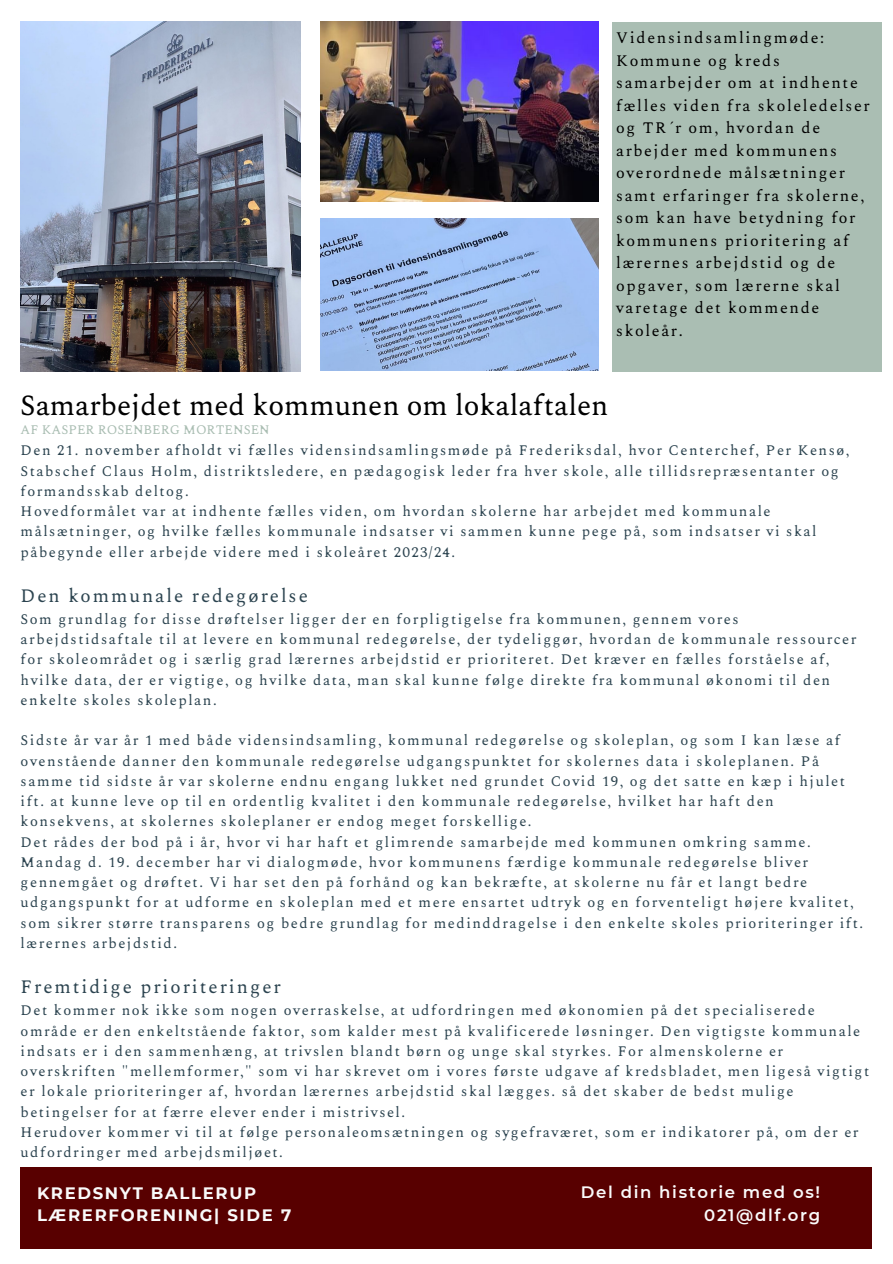
<style>
.page{position:relative;width:893px;height:1264px;background:#fff}
.page>*{position:absolute;margin:0;border:0;box-sizing:border-box;transform-origin:0 0}
.t1{font:30px "Karoll Round";color:#000}
.t2{font:19.5px "Karoll Round";letter-spacing:.1em;color:#2c4450}
.t3{font:16.5px/22.5px "Karoll Round";letter-spacing:.1em;color:#000}
.t4{font:700 16.5px/22.5px "Montserrat";letter-spacing:.1em;color:#fafafa}
.t5{font:600 16.5px/22.5px "Montserrat";letter-spacing:.1em;color:#fafafa;text-align:right}
.t6{font:15px/20.2px "Karoll Round";letter-spacing:.1em;color:#2c4450}
.t7{font:13.5px "Karoll Round";color:#aabeb3}
</style>
<div class="page">
<div style="left:20px;top:1167px;width:851px;height:81px;background:#580000"></div>
<img style="left:320px;top:218px;width:278px;height:153px">
<img style="left:20px;top:22px;width:280px;height:349px">
<img style="left:320px;top:22px;width:278px;height:180px">
<div style="left:611px;top:22px;width:270px;height:349px;background:#aabeb3"></div>
<p class="t3" style="left:616px;top:26px;width:255px">Vidensindsamlingmøde:<br>Kommune og kreds samarbejder om at indhente fælles viden fra skoleledelser og TR´r om, hvordan de arbejder med kommunens overordnede målsætninger samt erfaringer fra skolerne, som kan have betydning for kommunens prioritering af lærernes arbejdstid og de opgaver, som lærerne skal varetage det kommende skoleår.</p>
<h1 class="t1" style="left:20px;top:386px;width:589px">Samarbejdet med kommunen om lokalaftalen</h1>
<p class="t7" style="left:21px;top:421px;width:251px">AF KASPER ROSENBERG MORTENSEN</p>
<p class="t6" style="left:21px;top:440px;width:830px">Den 21. november afholdt vi fælles vidensindsamlingsmøde på Frederiksdal, hvor Centerchef, Per Kensø, Stabschef Claus Holm, distriktsledere, en pædagogisk leder fra hver skole, alle tillidsrepræsentanter og formandsskab deltog.<br>Hovedformålet var at indhente fælles viden, om hvordan skolerne har arbejdet med kommunale målsætninger, og hvilke fælles kommunale indsatser vi sammen kunne pege på, som indsatser vi skal påbegynde eller arbejde videre med i skoleåret 2023/24.</p>
<h2 class="t2" style="left:21px;top:583px;width:289px">Den kommunale redegørelse</h2>
<p class="t6" style="left:21px;top:609px;width:837px">Som grundlag for disse drøftelser ligger der en forpligtigelse fra kommunen, gennem vores arbejdstidsaftale til at levere en kommunal redegørelse, der tydeliggør, hvordan de kommunale ressourcer for skoleområdet og i særlig grad lærernes arbejdstid er prioriteret. Det kræver en fælles forståelse af, hvilke data, der er vigtige, og hvilke data, man skal kunne følge direkte fra kommunal økonomi til den enkelte skoles skoleplan.</p>
<p class="t6" style="left:21px;top:730px;width:844px">Sidste år var år 1 med både vidensindsamling, kommunal redegørelse og skoleplan, og som I kan læse af ovenstående danner den kommunale redegørelse udgangspunktet for skolernes data i skoleplanen. På samme tid sidste år var skolerne endnu engang lukket ned grundet Covid 19, og det satte en kæp i hjulet ift. at kunne leve op til en ordentlig kvalitet i den kommunale redegørelse, hvilket har haft den konsekvens, at skolernes skoleplaner er endog meget forskellige.<br>Det rådes der bod på i år, hvor vi har haft et glimrende samarbejde med kommunen omkring samme.<br>Mandag d. 19. december har vi dialogmøde, hvor kommunens færdige kommunale redegørelse bliver gennemgået og drøftet. Vi har set den på forhånd og kan bekræfte, at skolerne nu får et langt bedre udgangspunkt for at udforme en skoleplan med et mere ensartet udtryk og en forventeligt højere kvalitet, som sikrer større transparens og bedre grundlag for medinddragelse i den enkelte skoles prioriteringer ift. lærernes arbejdstid.</p>
<h2 class="t2" style="left:21px;top:974px;width:261px">Fremtidige prioriteringer</h2>
<p class="t6" style="left:21px;top:1000px;width:850px">Det kommer nok ikke som nogen overraskelse, at udfordringen med økonomien på det specialiserede område er den enkeltstående faktor, som kalder mest på kvalificerede løsninger. Den vigtigste kommunale indsats er i den sammenhæng, at trivslen blandt børn og unge skal styrkes. For almenskolerne er overskriften "mellemformer," som vi har skrevet om i vores første udgave af kredsbladet, men ligeså vigtigt er lokale prioriteringer af, hvordan lærernes arbejdstid skal lægges. så det skaber de bedst mulige betingelser for at færre elever ender i mistrivsel.<br>Herudover kommer vi til at følge personaleomsætningen og sygefraværet, som er indikatorer på, om der er udfordringer med arbejdsmiljøet.</p>
<p class="t4" style="left:37px;top:1181px;width:256px">KREDSNYT BALLERUP<br>LÆRERFORENING| SIDE 7</p>
<p class="t5" style="left:580px;top:1180px;width:241px">Del din historie med os!<br>021@dlf.org</p>
</div>
